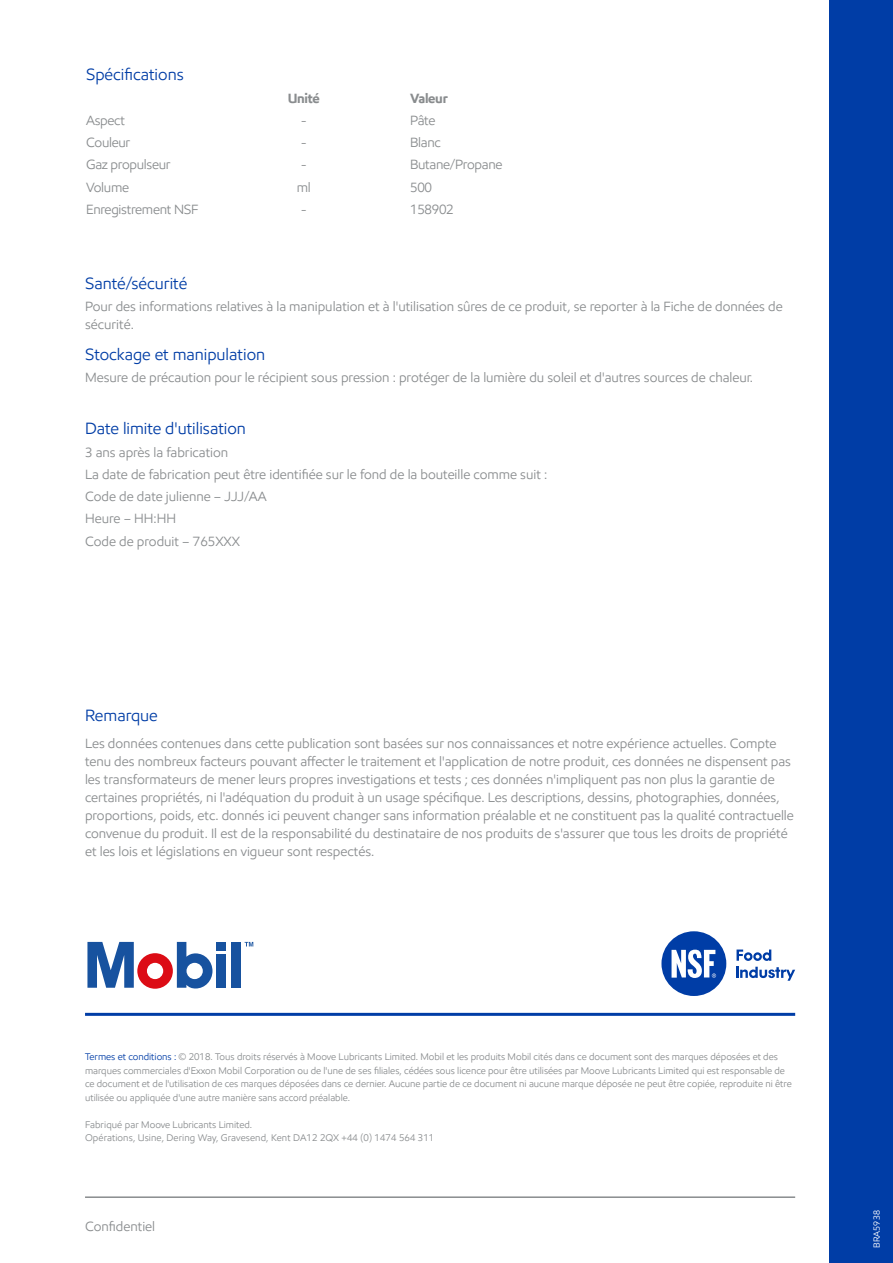
<style>
.page{position:relative;width:893px;height:1263px;background:#fff}
.page>*{position:absolute;margin:0;border:0;box-sizing:border-box;transform-origin:0 0}
.t1{font:16.5px "E Mprint";color:#003da6}
.t2{font:13.5px/18px "E Mprint";color:#898c8e}
.t3{font:13.5px "E Mprint";letter-spacing:-.02em;color:#898c8e}
.t4{font:700 13.5px "E Mprint";letter-spacing:-.02em;color:#898c8e}
.t5{font:9.75px/13.5px "E Mprint";color:#898c8e}
.t6{font:9px "E Mprint";letter-spacing:.01em;color:#fff}
.s1{color:#003da6}
</style>
<div class="page">
<div style="left:829px;top:0;width:64px;height:1263px;background:#003da6"></div>
<hr style="left:85px;top:1196px;width:710px;height:2px;background:#898c8e">
<hr style="left:85px;top:1013px;width:710px;height:3px;background:#003da6">
<div style="left:216px;top:954px;width:10px;height:34px;background:#17529f"></div>
<div style="left:216px;top:942px;width:10px;height:8px;background:#17529f"></div>
<div style="left:231px;top:942px;width:10px;height:46px;background:#17529f"></div>
<svg style="left:87px;top:942px;width:125px;height:47px"></svg>
<svg style="left:245px;top:942px;width:8px;height:4px"></svg>
<div style="left:661px;top:931px;width:65px;height:65px;background:#003da6;border-radius:50%"></div>
<svg style="left:671px;top:950px;width:45px;height:28px"></svg>
<svg style="left:736px;top:949px;width:35px;height:12px"></svg>
<svg style="left:736px;top:967px;width:59px;height:14px"></svg>
<p class="t1" style="left:86px;top:65px;width:99px">Spécifications</p>
<p class="t4" style="left:288px;top:90px;width:34px">Unité</p>
<p class="t4" style="left:410px;top:90px;width:39px">Valeur</p>
<p class="t2" style="left:86px;top:111px;width:40px">Aspect</p>
<p class="t2" style="left:301px;top:111px;width:7px">-</p>
<p class="t2" style="left:410px;top:111px;width:27px">Pâte</p>
<p class="t3" style="left:86px;top:134px;width:46px">Couleur</p>
<p class="t2" style="left:301px;top:133px;width:7px">-</p>
<p class="t2" style="left:410px;top:133px;width:32px">Blanc</p>
<p class="t3" style="left:86px;top:156px;width:86px">Gaz propulseur</p>
<p class="t2" style="left:301px;top:156px;width:7px">-</p>
<p class="t3" style="left:410px;top:156px;width:94px">Butane/Propane</p>
<p class="t2" style="left:86px;top:178px;width:44px">Volume</p>
<p class="t2" style="left:297px;top:178px;width:15px">ml</p>
<p class="t2" style="left:410px;top:178px;width:23px">500</p>
<p class="t3" style="left:86px;top:201px;width:114px">Enregistrement NSF</p>
<p class="t2" style="left:301px;top:200px;width:7px">-</p>
<p class="t2" style="left:410px;top:200px;width:45px">158902</p>
<p class="t1" style="left:85px;top:273px;width:104px">Santé/sécurité</p>
<p class="t2" style="left:85px;top:297px;width:699px">Pour des informations relatives à la manipulation et à l'utilisation sûres de ce produit, se reporter à la Fiche de données de sécurité.</p>
<p class="t1" style="left:85px;top:344px;width:182px">Stockage et manipulation</p>
<p class="t2" style="left:85px;top:368px;width:670px">Mesure de précaution pour le récipient sous pression : protéger de la lumière du soleil et d'autres sources de chaleur.</p>
<p class="t1" style="left:85px;top:419px;width:162px">Date limite d'utilisation</p>
<p class="t2" style="left:85px;top:441px;width:464px;line-height:22.2px">3 ans après la fabrication<br>La date de fabrication peut être identifiée sur le fond de la bouteille comme suit :<br>Code de date julienne – JJJ/AA<br>Heure – HH:HH<br>Code de produit – 765XXX</p>
<p class="t1" style="left:85px;top:706px;width:74px">Remarque</p>
<p class="t2" style="left:85px;top:734px;width:710px">Les données contenues dans cette publication sont basées sur nos connaissances et notre expérience actuelles. Compte tenu des nombreux facteurs pouvant affecter le traitement et l'application de notre produit, ces données ne dispensent pas les transformateurs de mener leurs propres investigations et tests ; ces données n'impliquent pas non plus la garantie de certaines propriétés, ni l'adéquation du produit à un usage spécifique. Les descriptions, dessins, photographies, données, proportions, poids, etc. donnés ici peuvent changer sans information préalable et ne constituent pas la qualité contractuelle convenue du produit. Il est de la responsabilité du destinataire de nos produits de s'assurer que tous les droits de propriété et les lois et législations en vigueur sont respectés.</p>
<p class="t5" style="left:85px;top:1050px;width:708px"><span class="s1">Termes et conditions :</span> © 2018. Tous droits réservés à Moove Lubricants Limited. Mobil et les produits Mobil cités dans ce document sont des marques déposées et des marques commerciales d'Exxon Mobil Corporation ou de l'une de ses filiales, cédées sous licence pour être utilisées par Moove Lubricants Limited qui est responsable de ce document et de l'utilisation de ces marques déposées dans ce dernier. Aucune partie de ce document ni aucune marque déposée ne peut être copiée, reproduite ni être utilisée ou appliquée d'une autre manière sans accord préalable.</p>
<p class="t5" style="left:85px;top:1117px;width:351px">Fabriqué par Moove Lubricants Limited.<br>Opérations, Usine, Dering Way, Gravesend, Kent DA12 2QX +44 (0) 1474 564 311</p>
<p class="t2" style="left:85px;top:1217px;width:72px">Confidentiel</p>
<p class="t6" style="left:871px;top:1248px;width:39px;rotate:-90deg">BRA5938</p>
</div>
